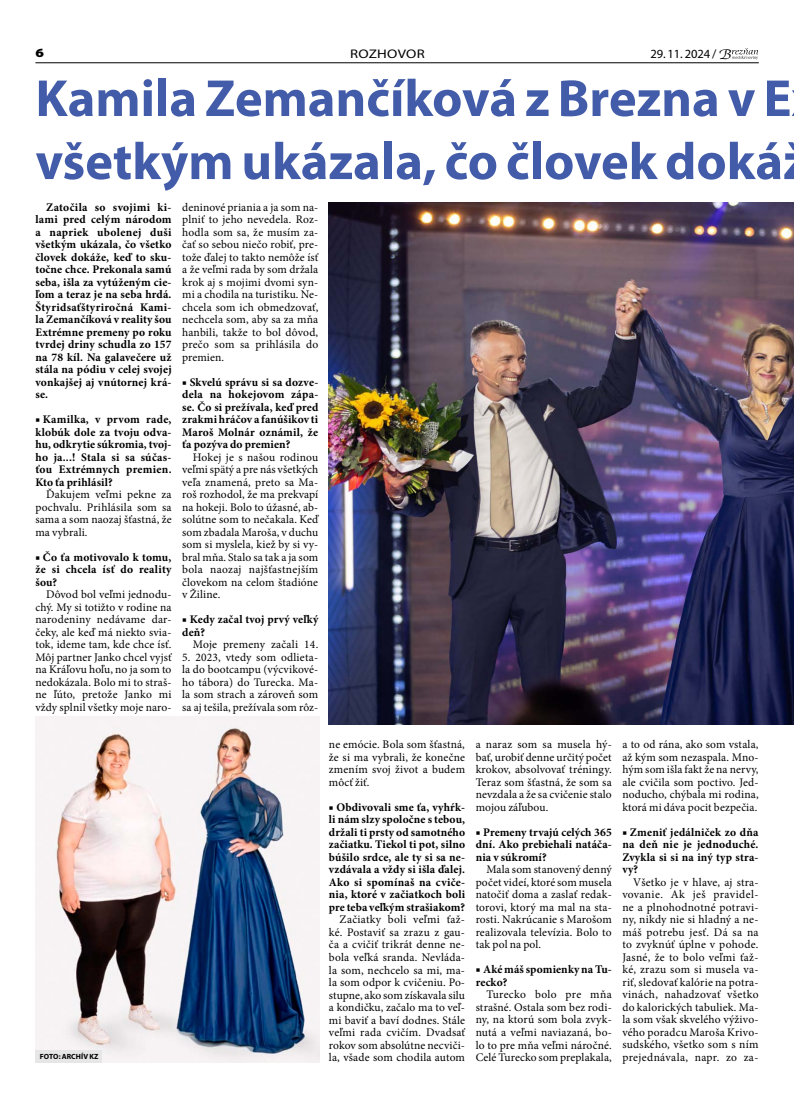
<style>
.page{position:relative;width:794px;height:1110px;background:#fff}
.page>*{position:absolute;margin:0;border:0;box-sizing:border-box;transform-origin:0 0}
.t1{font:700 52.5px/63px "Myriad Pro";color:#435ca9}
.t2{font:12.5px "Myriad Pro";letter-spacing:.015em;color:#000}
.t3{font:12.5px "Myriad Pro";letter-spacing:.015em;color:#000;scale:1.19 1}
.t4{font:900 12.5px "Myriad Pro";color:#000;scale:1.19 1}
.t5{font:11.62px/12.5px "Minion Pro";letter-spacing:.015em;color:#000;text-align:justify}
.t6{font:700 11.62px/12.5px "Minion Pro";letter-spacing:.015em;color:#000;text-align:justify}
.t7{font:700 7.5px "Myriad Pro";letter-spacing:.015em;color:#000}
.s1{font-family:"Cerigo Swa Itc TEE";font-style:italic;font-size:13.38px}
</style>
<div class="page">
<hr style="left:35px;top:63px;width:723px;height:1px;background:#000">
<svg style="left:732px;top:48px;width:26px;height:12px"></svg>
<img style="left:329px;top:202px;width:465px;height:522px">
<img style="left:35px;top:716px;width:284px;height:345px">
<div style="left:35px;top:1049px;width:67px;height:12px;background:#e7e6e6"></div>
<p class="t4" style="left:35px;top:46px;width:9px">6</p>
<p class="t2" style="left:650px;top:46px;width:83px">29. 11. 2024 / <span class="s1">B</span></p>
<p class="t3" style="left:350px;top:46px;width:64px">ROZHOVOR</p>
<h1 class="t1" style="left:35px;top:65px;width:757px">Kamila Zemančíková z Brezna v E všetkým ukázala, čo človek doká</h1>
<p class="t6" style="left:35px;top:200px;width:138px;text-indent:11px">Zatočila so svojimi ki&shy;lami pred celým národom a napriek ubolenej duši všetkým ukázala, čo všetko človek dokáže, keď to sku&shy;točne chce. Prekonala samú seba, išla za vytúženým cie&shy;ľom a teraz je na seba hrdá.<br>Štyridsaťštyriročná Kami&shy;la Zemančíková v reality šou Extrémne premeny po roku tvrdej driny schudla zo 157 na 78 kíl. Na galavečere už stála na pódiu v celej svojej vonkajšej aj vnútornej krá&shy;se.</p>
<p class="t6" style="left:35px;top:413px;width:138px">■ Kamilka, v prvom rade, klobúk dole za tvoju odva&shy;hu, odkrytie súkromia, tvoj&shy;ho ja...! Stala si sa súčas&shy;ťou Extrémnych premien.<br>Kto ťa prihlásil?</p>
<p class="t5" style="left:35px;top:488px;width:138px;text-indent:11px">Ďakujem veľmi pekne za pochvalu. Prihlásila som sa sama a som naozaj šťastná, že ma vybrali.</p>
<p class="t6" style="left:35px;top:550px;width:138px">■ Čo ťa motivovalo k tomu, že si chcela ísť do reality šou?</p>
<p class="t5" style="left:35px;top:588px;width:138px;text-indent:11px">Dôvod bol veľmi jednodu&shy;chý. My si totižto v rodine na narodeniny nedávame dar&shy;čeky, ale keď má niekto svia&shy;tok, ideme tam, kde chce ísť.<br>Môj partner Janko chcel vyjsť na Kráľovu hoľu, no ja som to nedokázala. Bolo mi to straš&shy;ne ľúto, pretože Janko mi vždy splnil všetky moje naro-</p>
<p class="t5" style="left:182px;top:200px;width:138px">deninové priania a ja som na&shy;plniť to jeho nevedela. Roz&shy;hodla som sa, že musím za&shy;čať so sebou niečo robiť, pre&shy;tože ďalej to takto nemôže ísť a že veľmi rada by som držala krok aj s mojimi dvomi syn&shy;mi a chodila na turistiku. Ne&shy;chcela som ich obmedzovať, nechcela som, aby sa za mňa hanbili, takže to bol dôvod, prečo som sa prihlásila do premien.</p>
<p class="t6" style="left:182px;top:375px;width:138px">■ Skvelú správu si sa dozve&shy;dela na hokejovom zápa&shy;se. Čo si prežívala, keď pred zrakmi hráčov a fanúšikov ti Maroš Molnár oznámil, že ťa pozýva do premien?</p>
<p class="t5" style="left:182px;top:450px;width:138px;text-indent:11px">Hokej je s našou rodinou veľmi spätý a pre nás všetkých veľa znamená, preto sa Ma&shy;roš rozhodol, že ma prekvapí na hokeji. Bolo to úžasné, ab&shy;solútne som to nečakala. Keď som zbadala Maroša, v duchu som si myslela, kiež by si vy&shy;bral mňa. Stalo sa tak a ja som bola naozaj najšťastnejším človekom na celom štadióne v Žiline.</p>
<p class="t6" style="left:182px;top:613px;width:138px">■ Kedy začal tvoj prvý veľký deň?</p>
<p class="t5" style="left:193px;top:638px;width:127px">Moje premeny začali 14.</p>
<p class="t5" style="left:182px;top:650px;width:138px">5. 2023, vtedy som odlieta&shy;la do bootcampu (výcvikové&shy;ho tábora) do Turecka. Ma&shy;la som strach a zároveň som sa aj tešila, prežívala som rôz-</p>
<p class="t7" style="left:40px;top:1050px;width:60px">FOTO: ARCHÍV KZ</p>
<p class="t5" style="left:329px;top:738px;width:138px">ne emócie. Bola som šťastná, že si ma vybrali, že konečne zmením svoj život a budem môcť žiť.</p>
<p class="t6" style="left:329px;top:800px;width:138px">■ Obdivovali sme ťa, vyhŕk&shy;li nám slzy spoločne s tebou, držali ti prsty od samotného začiatku. Tiekol ti pot, silno búšilo srdce, ale ty si sa ne&shy;vzdávala a vždy si išla ďalej.<br>Ako si spomínaš na cviče&shy;nia, ktoré v začiatkoch boli pre teba veľkým strašiakom?</p>
<p class="t5" style="left:329px;top:913px;width:138px;text-indent:11px">Začiatky boli veľmi ťaž&shy;ké. Postaviť sa zrazu z gau&shy;ča a cvičiť trikrát denne ne&shy;bola veľká sranda. Nevláda&shy;la som, nechcelo sa mi, ma&shy;la som odpor k cvičeniu. Po&shy;stupne, ako som získavala silu a kondičku, začalo ma to veľ&shy;mi baviť a baví dodnes. Stále veľmi rada cvičím. Dvadsať rokov som absolútne necviči&shy;la, všade som chodila autom</p>
<p class="t5" style="left:476px;top:738px;width:138px">a naraz som sa musela hý&shy;bať, urobiť denne určitý počet krokov, absolvovať tréningy.<br>Teraz som šťastná, že som sa nevzdala a že sa cvičenie stalo mojou záľubou.</p>
<p class="t6" style="left:476px;top:825px;width:138px">■ Premeny trvajú celých 365 dní. Ako prebiehali natáča&shy;nia v súkromí?</p>
<p class="t5" style="left:476px;top:863px;width:138px;text-indent:11px">Mala som stanovený denný počet videí, ktoré som musela natočiť doma a zaslať redak&shy;torovi, ktorý ma mal na sta&shy;rosti. Nakrúcanie s Marošom realizovala televízia. Bolo to tak pol na pol.</p>
<p class="t6" style="left:476px;top:963px;width:138px">■ Aké máš spomienky na Tu&shy;recko?</p>
<p class="t5" style="left:476px;top:988px;width:138px;text-indent:11px">Turecko bolo pre mňa strašné. Ostala som bez rodi&shy;ny, na ktorú som bola zvyk&shy;nutá a veľmi naviazaná, bo&shy;lo to pre mňa veľmi náročné.<br>Celé Turecko som preplakala,</p>
<p class="t5" style="left:622px;top:738px;width:138px">a to od rána, ako som vstala, až kým som nezaspala. Mno&shy;hým som išla fakt že na nervy, ale cvičila som poctivo. Jed&shy;noducho, chýbala mi rodina, ktorá mi dáva pocit bezpečia.</p>
<p class="t6" style="left:622px;top:825px;width:138px">■ Zmeniť jedálniček zo dňa na deň nie je jednoduché.<br>Zvykla si si na iný typ stra&shy;vy?</p>
<p class="t5" style="left:622px;top:875px;width:138px;text-indent:11px">Všetko je v hlave, aj stra&shy;vovanie. Ak ješ pravidel&shy;ne a plnohodnotné potravi&shy;ny, nikdy nie si hladný a ne&shy;máš potrebu jesť. Dá sa na to zvyknúť úplne v pohode.<br>Jasné, že to bolo veľmi ťaž&shy;ké, zrazu som si musela va&shy;riť, sledovať kalórie na potra&shy;vinách, nahadzovať všetko do kalorických tabuliek. Ma&shy;la som však skvelého výživo&shy;vého poradcu Maroša Krivo&shy;sudského, všetko som s ním prejednávala, napr. zo za-</p>
</div>
